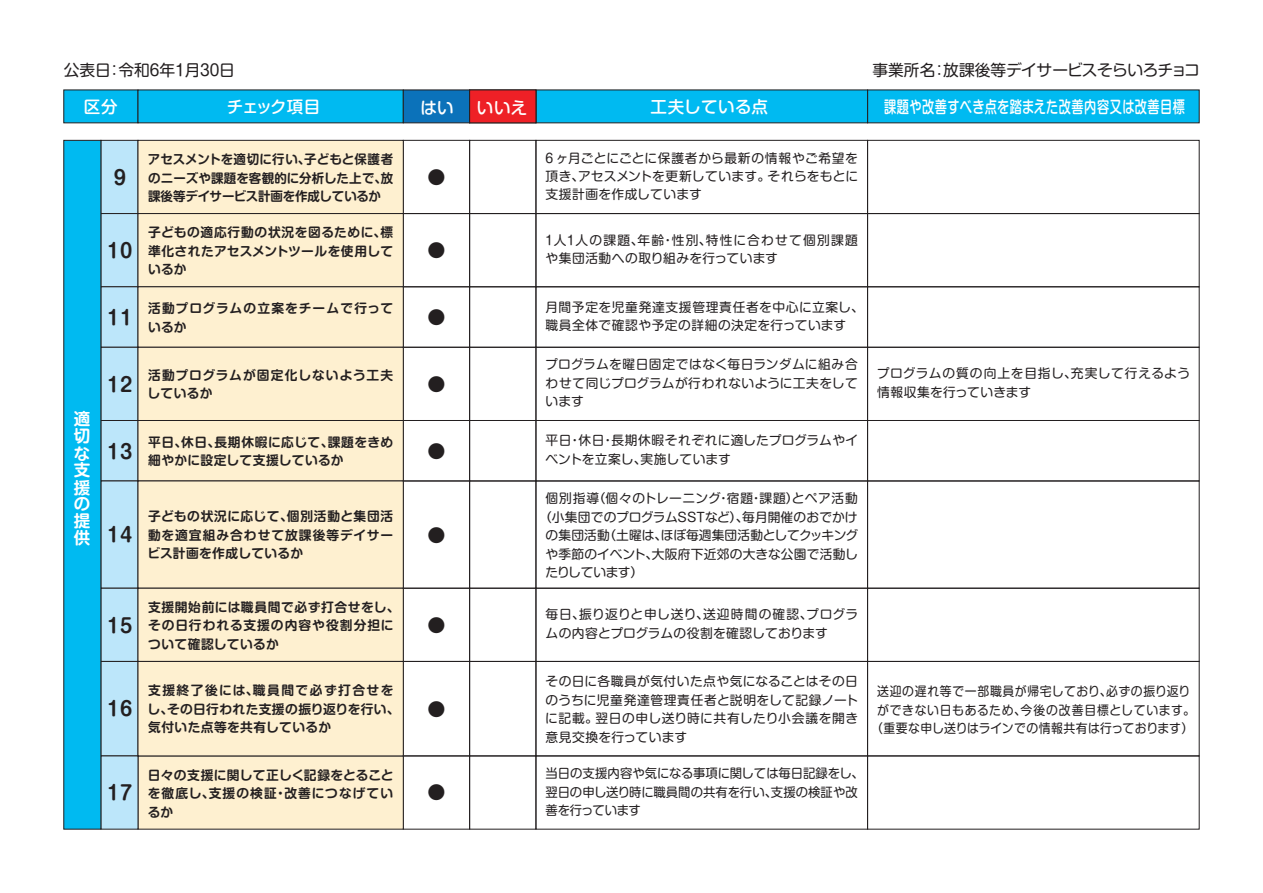
<style>
.page{position:relative;width:1263px;height:893px;background:#fff}
.page>*{position:absolute;margin:0;border:0;box-sizing:border-box;transform-origin:0 0}
.t1{font:700 19.5px "Shin M Go Pro De";letter-spacing:.04em;color:#231f20}
.t2{font:700 18px "Shin M Go Pro De";color:#231f20}
.t3{font:500 16.5px "Shin M Go Pro";letter-spacing:.03em;color:#fff;scale:.74 1}
.t4{font:500 16.5px "Shin M Go Pro";letter-spacing:.03em;color:#fff}
.t5{font:700 16.5px/17px "Shin M Go Pro De";color:#fff;text-align:justify}
.t6{font:15.75px "Shin M Go Pro";letter-spacing:-.03em;color:#231f20}
.t7{font:15.75px "Shin M Go Pro";letter-spacing:-.01em;color:#231f20}
.t8{font:700 12.75px/18.5px "Shin M Go Pro De";letter-spacing:.04em;color:#231f20;text-align:justify}
.t9{font:12.75px/18.5px "Shin M Go Pro";letter-spacing:.02em;color:#231f20;text-align:justify}
.t10{font:12.75px/18.5px "Shin M Go Pro";letter-spacing:.04em;color:#231f20}
.t11{font:12.75px/18.5px "Shin M Go Pro";letter-spacing:.04em;color:#231f20;text-align:center;scale:.93 1}
.t12{font:12.75px/18.5px "Shin M Go Pro";letter-spacing:-.01em;color:#231f20}
.t13{font:12.75px "Shin M Go Pro";letter-spacing:.055em;color:#231f20}
.t14{font:12.75px "Shin M Go Pro";color:#231f20}
.t15{font:12.75px "Shin M Go Pro";letter-spacing:.095em;color:#231f20}
.t16{font:700 12.75px/18.5px "Shin M Go Pro De";letter-spacing:.06em;color:#231f20}
.t17{font:700 12.75px/18.5px "Shin M Go Pro De";letter-spacing:.075em;color:#231f20}
.t18{font:12.75px "Shin M Go Pro";letter-spacing:-.04em;color:#231f20}
</style>
<div class="page">
<div style="left:403px;top:140px;width:67px;height:74px;border:1px solid #231f20"></div>
<div style="left:469px;top:140px;width:67px;height:74px;border:1px solid #231f20"></div>
<div style="left:536px;top:140px;width:332px;height:74px;border:1px solid #231f20"></div>
<div style="left:867px;top:140px;width:332px;height:74px;border:1px solid #231f20"></div>
<div style="left:403px;top:213px;width:67px;height:74px;border:1px solid #231f20"></div>
<div style="left:469px;top:213px;width:67px;height:74px;border:1px solid #231f20"></div>
<div style="left:536px;top:213px;width:332px;height:74px;border:1px solid #231f20"></div>
<div style="left:867px;top:213px;width:332px;height:74px;border:1px solid #231f20"></div>
<div style="left:403px;top:286px;width:67px;height:62px;border:1px solid #231f20"></div>
<div style="left:469px;top:286px;width:67px;height:62px;border:1px solid #231f20"></div>
<div style="left:536px;top:286px;width:332px;height:62px;border:1px solid #231f20"></div>
<div style="left:867px;top:286px;width:332px;height:62px;border:1px solid #231f20"></div>
<div style="left:403px;top:347px;width:67px;height:74px;border:1px solid #231f20"></div>
<div style="left:469px;top:347px;width:67px;height:74px;border:1px solid #231f20"></div>
<div style="left:536px;top:347px;width:332px;height:74px;border:1px solid #231f20"></div>
<div style="left:867px;top:347px;width:332px;height:74px;border:1px solid #231f20"></div>
<div style="left:403px;top:420px;width:67px;height:61px;border:1px solid #231f20"></div>
<div style="left:469px;top:420px;width:67px;height:61px;border:1px solid #231f20"></div>
<div style="left:536px;top:420px;width:332px;height:61px;border:1px solid #231f20"></div>
<div style="left:867px;top:420px;width:332px;height:61px;border:1px solid #231f20"></div>
<div style="left:469px;top:481px;width:67px;height:108px;border:1px solid #231f20"></div>
<div style="left:469px;top:661px;width:67px;height:95px;border:1px solid #231f20"></div>
<div style="left:403px;top:588px;width:67px;height:74px;border:1px solid #231f20"></div>
<div style="left:469px;top:588px;width:67px;height:74px;border:1px solid #231f20"></div>
<div style="left:536px;top:588px;width:332px;height:74px;border:1px solid #231f20"></div>
<div style="left:867px;top:588px;width:332px;height:74px;border:1px solid #231f20"></div>
<div style="left:403px;top:755px;width:67px;height:74px;border:1px solid #231f20"></div>
<div style="left:469px;top:755px;width:67px;height:74px;border:1px solid #231f20"></div>
<div style="left:536px;top:755px;width:332px;height:74px;border:1px solid #231f20"></div>
<div style="left:867px;top:755px;width:332px;height:74px;border:1px solid #231f20"></div>
<div style="left:138px;top:755px;width:266px;height:74px;background:#fef0d0"></div>
<div style="left:101px;top:140px;width:37px;height:74px;background:#bce6fa;border:1px solid #231f20"></div>
<div style="left:138px;top:140px;width:266px;height:74px;background:#fef0d0;border:1px solid #231f20"></div>
<div style="left:101px;top:213px;width:37px;height:74px;background:#bce6fa;border:1px solid #231f20"></div>
<div style="left:138px;top:213px;width:266px;height:74px;background:#fef0d0;border:1px solid #231f20"></div>
<div style="left:101px;top:286px;width:37px;height:62px;background:#bce6fa;border:1px solid #231f20"></div>
<div style="left:138px;top:286px;width:266px;height:62px;background:#fef0d0;border:1px solid #231f20"></div>
<div style="left:101px;top:347px;width:37px;height:74px;background:#bce6fa;border:1px solid #231f20"></div>
<div style="left:138px;top:347px;width:266px;height:74px;background:#fef0d0;border:1px solid #231f20"></div>
<div style="left:101px;top:420px;width:37px;height:61px;background:#bce6fa;border:1px solid #231f20"></div>
<div style="left:138px;top:420px;width:266px;height:61px;background:#fef0d0;border:1px solid #231f20"></div>
<div style="left:101px;top:481px;width:37px;height:108px;background:#bce6fa;border:1px solid #231f20"></div>
<div style="left:138px;top:481px;width:266px;height:108px;background:#fef0d0"></div>
<div style="left:101px;top:588px;width:37px;height:74px;background:#bce6fa;border:1px solid #231f20"></div>
<div style="left:138px;top:588px;width:266px;height:74px;background:#fef0d0;border:1px solid #231f20"></div>
<div style="left:101px;top:661px;width:37px;height:95px;background:#bce6fa;border:1px solid #231f20"></div>
<div style="left:138px;top:661px;width:266px;height:95px;background:#fef0d0;border:1px solid #231f20"></div>
<div style="left:101px;top:755px;width:37px;height:74px;background:#bce6fa"></div>
<div style="left:63px;top:140px;width:38px;height:689px;background:linear-gradient(to right,#00baf1,#00baf1)"></div>
<div style="left:63px;top:90px;width:75px;height:33px;background:#00baf1"></div>
<div style="left:867px;top:90px;width:332px;height:33px;background:#00baf1"></div>
<div style="left:536px;top:90px;width:332px;height:33px;background:#00baf1"></div>
<div style="left:138px;top:90px;width:266px;height:33px;background:#00baf1"></div>
<div style="left:403px;top:90px;width:67px;height:33px;background:#0b72ba;border:1px solid #231f20"></div>
<div style="left:469px;top:90px;width:67px;height:33px;background:#ee2026"></div>
<p class="t7" style="left:64px;top:57px;width:172px">公表日：令和6年1月30日</p>
<p class="t6" style="left:872px;top:57px;width:329px">事業所名：放課後等デイサービスそらいろチョコ</p>
<p class="t4" style="left:84px;top:93px;width:35px">区分</p>
<p class="t4" style="left:227px;top:93px;width:95px">チェック項目</p>
<p class="t4" style="left:420px;top:94px;width:35px">はい</p>
<p class="t4" style="left:477px;top:94px;width:52px">いいえ</p>
<p class="t4" style="left:650px;top:93px;width:119px">工夫している点</p>
<p class="t3" style="left:884px;top:93px;width:408px">課題や改善すべき点を踏まえた改善内容又は改善目標</p>
<p class="t5" style="left:74px;top:409px;width:18px">適切な支援の提供</p>
<p class="t5" style="left:74px;top:531px;width:18px">適</p>
<h1 class="t1" style="left:114px;top:161px;width:14px">9</h1>
<h1 class="t1" style="left:107px;top:235px;width:27px">10</h1>
<p class="t8" style="left:148px;top:148px;width:247px">アセスメントを適切に行い、子どもと保護者のニーズや課題を客観的に分析した上で、放課後等デイサービス計画を作成しているか</p>
<p class="t8" style="left:148px;top:222px;width:247px">子どもの適応行動の状況を図るために、標準化されたアセスメントツールを使用しているか</p>
<h1 class="t1" style="left:107px;top:302px;width:27px">11</h1>
<p class="t17" style="left:148px;top:298px;width:247px">活動プログラムの立案をチームで行っているか</p>
<h1 class="t1" style="left:107px;top:368px;width:27px">12</h1>
<p class="t16" style="left:148px;top:364px;width:247px">活動プログラムが固定化しないよう工夫しているか</p>
<h1 class="t1" style="left:107px;top:435px;width:27px">13</h1>
<p class="t8" style="left:148px;top:431px;width:247px">平日、休日、長期休暇に応じて、課題をきめ細やかに設定して支援しているか</p>
<h1 class="t1" style="left:107px;top:519px;width:27px">14</h1>
<p class="t8" style="left:147px;top:506px;width:247px">子どもの状況に応じて、個別活動と集団活動を適宜組み合わせて放課後等デイサービス計画を作成しているか</p>
<h1 class="t1" style="left:107px;top:609px;width:27px">15</h1>
<h1 class="t1" style="left:107px;top:693px;width:27px">16</h1>
<h1 class="t1" style="left:107px;top:777px;width:27px">17</h1>
<p class="t8" style="left:148px;top:596px;width:253px;text-align:left">支援開始前には職員間で必ず打合せをし、その日行われる支援の内容や役割分担について確認しているか</p>
<p class="t8" style="left:148px;top:680px;width:247px">支援終了後には、職員間で必ず打合せをし、その日行われた支援の振り返りを行い､気付いた点等を共有しているか</p>
<p class="t8" style="left:148px;top:764px;width:247px">日々の支援に関して正しく記録をとることを徹底し、支援の検証・改善につなげているか</p>
<h2 class="t2" style="left:427px;top:162px;width:19px">●</h2>
<p class="t9" style="left:546px;top:147px;width:314px">6 ヶ月ごとにごとに保護者から最新の情報やご希望を頂き、アセスメントを更新しています。それらをもとに支援計画を作成しています</p>
<p class="t15" style="left:546px;top:230px;width:314px">1人1人の課題、年齢・性別、特性に合わせて個別課題</p>
<h2 class="t2" style="left:427px;top:236px;width:19px">●</h2>
<p class="t10" style="left:546px;top:248px;width:234px">や集団活動への取り組みを行っています</p>
<p class="t13" style="left:546px;top:296px;width:320px">月間予定を児童発達支援管理責任者を中心に立案し、</p>
<h2 class="t2" style="left:427px;top:302px;width:19px">●</h2>
<p class="t10" style="left:546px;top:314px;width:302px">職員全体で確認や予定の詳細の決定を行っています</p>
<p class="t9" style="left:545px;top:354px;width:314px">プログラムを曜日固定ではなく毎日ランダムに組み合わせて同じプログラムが行われないように工夫をしています</p>
<h2 class="t2" style="left:427px;top:369px;width:19px">●</h2>
<p class="t10" style="left:877px;top:363px;width:315px">プログラムの質の向上を目指し、充実して行えるよう情報収集を行っていきます</p>
<p class="t9" style="left:546px;top:430px;width:314px">平日・休日・長期休暇それぞれに適したプログラムやイ</p>
<h2 class="t2" style="left:427px;top:436px;width:19px">●</h2>
<p class="t9" style="left:546px;top:448px;width:187px">ベントを立案し、実施しています</p>
<p class="t10" style="left:546px;top:488px;width:314px">個別指導（個々のトレーニング・宿題・課題）とペア活動</p>
<p class="t14" style="left:539px;top:506px;width:320px">（小集団でのプログラムSSTなど）、毎月開催のおでかけ</p>
<p class="t9" style="left:546px;top:524px;width:314px">の集団活動（土曜は、ほぼ毎週集団活動としてクッキング</p>
<p class="t9" style="left:546px;top:543px;width:314px">や季節のイベント、大阪府下近郊の大きな公園で活動し</p>
<p class="t18" style="left:545px;top:562px;width:99px">たりしています）</p>
<h2 class="t2" style="left:427px;top:520px;width:19px">●</h2>
<p class="t13" style="left:546px;top:604px;width:314px">毎日、振り返りと申し送り、送迎時間の確認、プログラ</p>
<h2 class="t2" style="left:427px;top:610px;width:19px">●</h2>
<p class="t9" style="left:546px;top:622px;width:284px">ムの内容とプログラムの役割を確認しております</p>
<h2 class="t2" style="left:427px;top:694px;width:19px">●</h2>
<h2 class="t2" style="left:427px;top:778px;width:19px">●</h2>
<p class="t9" style="left:545px;top:671px;width:315px">その日に各職員が気付いた点や気になることはその日のうちに児童発達管理責任者と説明をして記録ノートに記載。翌日の申し送り時に共有したり小会議を開き意見交換を行っています</p>
<p class="t12" style="left:546px;top:762px;width:320px">当日の支援内容や気になる事項に関しては毎日記録をし、翌日の申し送り時に職員間の共有を行い、支援の検証や改善を行っています</p>
<p class="t11" style="left:871px;top:681px;width:350px">送迎の遅れ等で一部職員が帰宅しており、必ずの振り返りができない日もあるため、今後の改善目標としています。（重要な申し送りはラインでの情報共有は行っております）</p>
</div>
